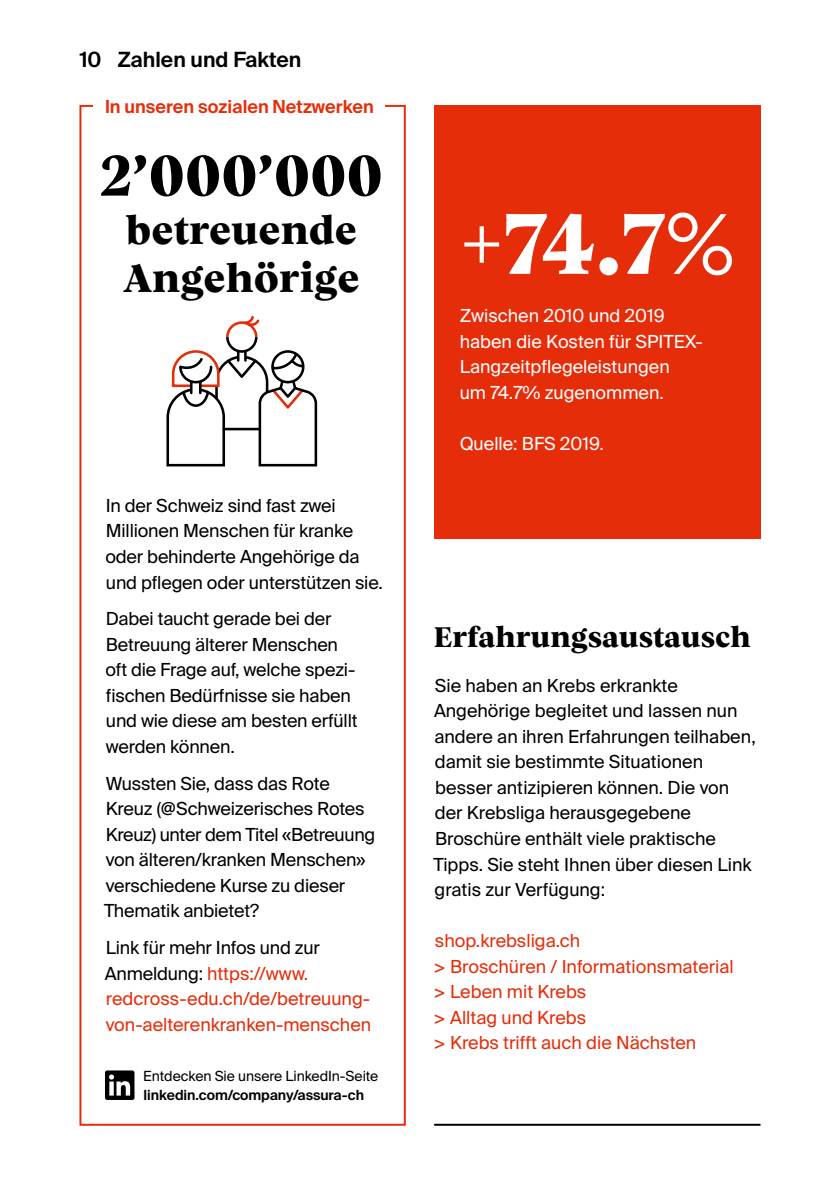
<style>
.page{position:relative;width:840px;height:1191px;background:#fff}
.page>*{position:absolute;margin:0;border:0;box-sizing:border-box;transform-origin:0 0}
.t1{font:800 88px "Vesterbro";color:#fff}
.t2{font:800 58px "Vesterbro";color:#000}
.t3{font:800 40px/48px "Vesterbro";color:#000}
.t4{font:800 29px "Vesterbro";color:#000}
.t5{font:600 21px "Suisse Intl";color:#000}
.t6{font:18px/25.6px "Suisse Intl";letter-spacing:-.01em;color:#000}
.t7{font:18px/25.6px "Suisse Intl";color:#e62d0a}
.t8{font:18px/25.6px "Suisse Intl";color:#fff}
.t9{font:600 18px "Suisse Intl";color:#e62d0a}
.t10{font:14px "Suisse Intl";letter-spacing:-.005em;color:#000}
.t11{font:600 14px "Suisse Intl";letter-spacing:-.005em;color:#000}
.s1{color:#000}
</style>
<div class="page">
<hr style="left:434px;top:1123px;width:326px;height:2px;background:#000">
<div style="left:434px;top:105px;width:326px;height:434px;background:#e62d0a"></div>
<div style="left:79px;top:105px;width:326px;height:1020px;border:2px solid #e62d0a"></div>
<div style="left:94px;top:98px;width:291px;height:16px;background:#fff"></div>
<svg style="left:166px;top:316px;width:152px;height:151px"></svg>
<svg style="left:105px;top:1070px;width:29px;height:30px"></svg>
<p class="t5" style="left:80px;top:47px;width:223px">10 Zahlen und Fakten</p>
<p class="t9" style="left:105px;top:96px;width:270px">In unseren sozialen Netzwerken</p>
<h2 class="t2" style="left:100px;top:132px;width:284px">2’000’000</h2>
<h3 class="t3" style="left:123px;top:204px;width:238px">betreuende<br>Angehörige</h3>
<p class="t6" style="left:105px;top:493px;width:279px">In der Schweiz sind fast zwei<br>Millionen Menschen für kranke oder behinderte Angehörige da und pflegen oder unterstützen sie.</p>
<p class="t6" style="left:105px;top:606px;width:253px">Dabei taucht gerade bei der<br>Betreuung älterer Menschen oft die Frage auf, welche spezi&shy;fischen Bedürfnisse sie haben und wie diese am besten erfüllt werden können.</p>
<p class="t6" style="left:104px;top:771px;width:272px">Wussten Sie, dass das Rote<br>Kreuz (@Schweizerisches Rotes<br>Kreuz) unter dem Titel «Betreuung von älteren/kranken Menschen» verschiedene Kurse zu dieser<br>Thematik anbietet?</p>
<p class="t7" style="left:105px;top:935px;width:268px"><span class="s1">Link für mehr Infos und zur<br>Anmeldung:</span> https://www. redcross-edu.ch/de/betreuung&shy;von-aelterenkranken-menschen</p>
<p class="t10" style="left:143px;top:1067px;width:236px">Entdecken Sie unsere LinkedIn-Seite</p>
<p class="t11" style="left:143px;top:1086px;width:222px">linkedin.com/company/assura-ch</p>
<h1 class="t1" style="left:459px;top:178px;width:276px">+74.7%</h1>
<p class="t8" style="left:459px;top:303px;width:244px">Zwischen 2010 und 2019 haben die Kosten für SPITEX-<br>Langzeitpflegeleistungen<br>um 74.7% zugenommen.</p>
<p class="t8" style="left:459px;top:431px;width:145px">Quelle: BFS 2019.</p>
<h3 class="t4" style="left:433px;top:615px;width:318px">Erfahrungsaustausch</h3>
<p class="t6" style="left:433px;top:673px;width:323px">Sie haben an Krebs erkrankte Angehörige begleitet und lassen nun andere an ihren Erfahrungen teilhaben, damit sie bestimmte Situationen besser antizipieren können. Die von der Krebsliga herausgegebene Broschüre enthält viele praktische Tipps. Sie steht Ihnen über diesen Link gratis zur Verfügung:</p>
<p class="t7" style="left:433px;top:928px;width:301px">shop.krebsliga.ch<br>&gt; Broschüren / Informationsmaterial &gt; Leben mit Krebs<br>&gt; Alltag und Krebs<br>&gt; Krebs trifft auch die Nächsten</p>
</div>
